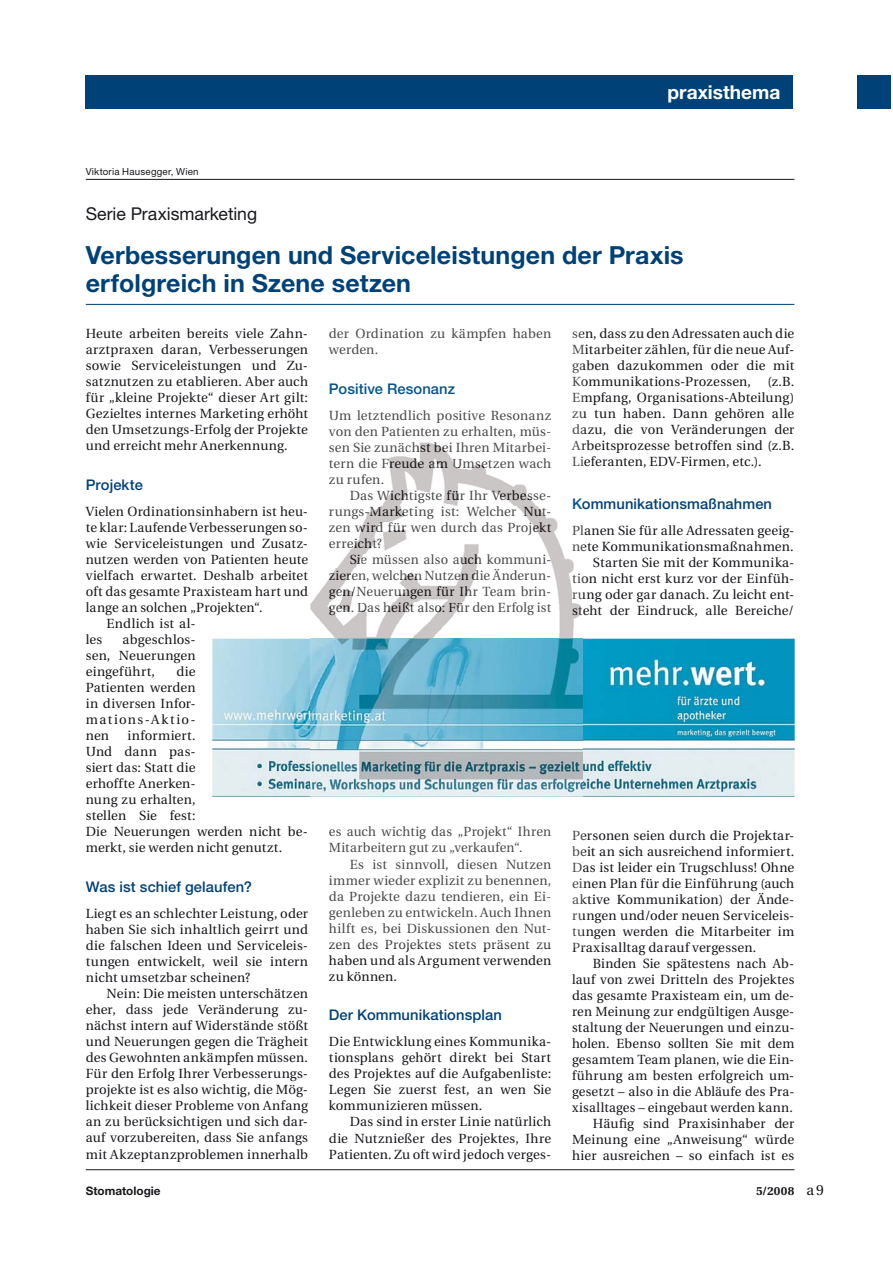
<style>
.page{position:relative;width:893px;height:1263px;background:#fff}
.page>*{position:absolute;margin:0;border:0;box-sizing:border-box;transform-origin:0 0}
.t1{font:700 25.05px/27.9px "Helvetica Neue";letter-spacing:.005em;color:#004178}
.t2{font:700 19.05px "Helvetica Neue";color:#fff}
.t3{font:17.7px "Helvetica Neue";color:#1a171c}
.t4{font:500 14.7px "Helvetica Neue";letter-spacing:.005em;color:#004178}
.t5{font:500 14.7px "Helvetica Neue";letter-spacing:.005em;color:#055388}
.t6{font:14.7px "Utopia";color:#1a171c}
.t7{font:13.2px/16px "Utopia";letter-spacing:.01em;color:#1a171c;text-align:justify}
.t8{font:13.2px/16px "Utopia";letter-spacing:.01em;color:#4b4b4d;text-align:justify}
.t9{font:700 11.7px "Helvetica Neue";color:#1a171c}
.t10{font:700 11.7px "Utopia";color:#1a171c}
.t11{font:9.75px "Helvetica Neue";letter-spacing:.02em;color:#1a171c}
.s1{color:#181417}
.s2{color:#49494c}
.s3{color:#211e21}
.s4{color:#272427}
.s5{color:#2e2c2f}
.s6{color:#1c181b}
.s7{color:#48484a}
.s8{color:#4b4b4d}
.s9{color:#055388}
</style>
<div class="page">
<hr style="left:86px;top:1169px;width:708px;height:1px;background:#1a171c">
<div style="left:857px;top:75px;width:33px;height:33px;background:#004178"></div>
<div style="left:86px;top:75px;width:707px;height:33px;background:#004178"></div>
<hr style="left:86px;top:179px;width:708px;height:1px;background:#1a171c">
<hr style="left:86px;top:304px;width:708px;height:1px;background:#004178">
<img style="left:212px;top:639px;width:583px;height:158px">
<img style="left:310px;top:452px;width:272px;height:345px">
<img style="left:419px;top:442px;width:28px;height:10px">
<img style="left:329px;top:458px;width:222px;height:10px">
<img style="left:329px;top:474px;width:55px;height:10px">
<img style="left:350px;top:490px;width:195px;height:13px">
<img style="left:329px;top:506px;width:217px;height:13px">
<img style="left:329px;top:522px;width:222px;height:13px">
<img style="left:330px;top:538px;width:52px;height:10px">
<img style="left:350px;top:554px;width:196px;height:10px">
<img style="left:329px;top:569px;width:217px;height:13px">
<img style="left:329px;top:586px;width:217px;height:13px">
<img style="left:329px;top:602px;width:222px;height:13px">
<svg style="left:572px;top:452px;width:10px;height:16px"></svg>
<svg style="left:573px;top:498px;width:9px;height:11px"></svg>
<svg style="left:572px;top:525px;width:10px;height:26px"></svg>
<svg style="left:572px;top:573px;width:10px;height:10px"></svg>
<img style="left:572px;top:589px;width:10px;height:14px">
<svg style="left:573px;top:606px;width:9px;height:11px"></svg>
<h2 class="t2" style="left:668px;top:86px;width:114px">praxisthema</h2>
<p class="t11" style="left:86px;top:168px;width:114px">Viktoria Hausegger, Wien</p>
<h3 class="t3" style="left:86px;top:207px;width:173px">Serie Praxismarketing</h3>
<h1 class="t1" style="left:86px;top:243px;width:599px">Verbesserungen und Serviceleistungen der Praxis erfolgreich in Szene setzen</h1>
<p class="t7" style="left:86px;top:327px;width:224px">Heute arbeiten bereits viele Zahn&shy;arztpraxen daran, Verbesserungen sowie Serviceleistungen und Zu&shy;satznutzen zu etablieren. Aber auch für „kleine Projekte“ dieser Art gilt:<br>Gezieltes internes Marketing erhöht den Umsetzungs-Erfolg der Projekte und erreicht mehr Anerkennung.</p>
<p class="t4" style="left:86px;top:479px;width:59px">Projekte</p>
<p class="t7" style="left:86px;top:505px;width:224px">Vielen Ordinationsinhabern ist heu-</p>
<p class="t7" style="left:86px;top:521px;width:224px">te klar: Laufende Verbesserungen so-</p>
<p class="t7" style="left:86px;top:537px;width:224px">wie Serviceleistungen und Zusatz-</p>
<p class="t7" style="left:86px;top:553px;width:224px">nutzen werden von Patienten heute</p>
<p class="t7" style="left:86px;top:569px;width:224px">vielfach erwartet. Deshalb arbeitet</p>
<p class="t7" style="left:86px;top:585px;width:224px">oft das gesamte Praxisteam hart und</p>
<p class="t7" style="left:86px;top:601px;width:178px">lange an solchen „Projekten“.</p>
<p class="t7" style="left:107px;top:617px;width:91px">Endlich ist al-</p>
<p class="t7" style="left:86px;top:633px;width:18px">les</p>
<p class="t8" style="left:329px;top:327px;width:224px">der Ordination zu kämpfen haben werden.</p>
<p class="t5" style="left:329px;top:383px;width:128px">Positive Resonanz</p>
<p class="t8" style="left:329px;top:408px;width:224px">Um letztendlich positive Resonanz von den Patienten zu erhalten, müs&shy;sen Sie zunäch<span class="s1">st b</span>ei Ihren Mitarbei&shy;tern die F<span class="s1">reud</span><span class="s2">e</span> <span class="s1">am U</span>msetzen wach zu rufen.</p>
<p class="t8" style="left:329px;top:489px;width:224px;text-indent:21px">Das Wi<span class="s1">ch</span>tigste <span class="s1">fü</span>r Ihr V<span class="s1">erbe</span>sse&shy;rungs-M<span class="s1">ark</span>eting ist: Welcher <span class="s3">N</span><span class="s1">ut&shy;</span>zen w<span class="s1">ird</span> <span class="s4">f</span>ür wen durch das Proje<span class="s1">kt </span>erreic<span class="s1">ht</span>?</p>
<p class="t8" style="left:329px;top:553px;width:224px;text-indent:21px"><span class="s1">Si</span><span class="s5">e</span> müssen also au<span class="s1">ch</span> kommuni&shy;z<span class="s6">i</span><span class="s1">er</span>en, welchen Nutze<span class="s1">n d</span>ie Änderun&shy;<span class="s1">ge</span>n/Neuerun<span class="s1">gen für Ih</span>r Team brin&shy;ge<span class="s1">n</span><span class="s7">.</span> Das h<span class="s1">eißt</span> also: <span class="s1">Fü</span>r den Erfolg ist</p>
<p class="t7" style="left:572px;top:327px;width:224px"><span class="s8">se</span>n, dass zu den Adressaten auch die</p>
<p class="t7" style="left:572px;top:343px;width:224px"><span class="s8">M</span>itarbeiter zählen, für die neue Auf-</p>
<p class="t7" style="left:572px;top:359px;width:224px"><span class="s8">ga</span>ben dazukommen oder die mit</p>
<p class="t7" style="left:572px;top:375px;width:224px"><span class="s8">Ko</span>mmunikations-Prozessen, (z.B.</p>
<p class="t7" style="left:572px;top:391px;width:224px"><span class="s8">Em</span>pfang, Organisations-Abteilung)</p>
<p class="t7" style="left:594px;top:407px;width:202px">tun haben. Dann gehören alle</p>
<p class="t7" style="left:572px;top:423px;width:224px"><span class="s8">da</span>zu, die von Veränderungen der</p>
<p class="t7" style="left:572px;top:439px;width:224px"><span class="s8">Ar</span>beitsprozesse betroffen sind (z.B.</p>
<p class="t7" style="left:572px;top:455px;width:191px"><span class="s8">Li</span>eferanten, EDV-Firmen, etc.).</p>
<p class="t4" style="left:572px;top:498px;width:201px"><span class="s9">Ko</span>mmunikationsmaßnahmen</p>
<p class="t7" style="left:572px;top:524px;width:224px;text-align:right"><span class="s8">Pl</span>anen Sie für alle Adressaten geeig&shy;<span class="s8">ne</span>te Kommunikationsmaßnahmen.<br>Starten Sie mit der Kommunika&shy;<span class="s8">tio</span>n nicht erst kurz vor der Einfüh&shy;<span class="s8">ru</span>ng oder gar danach. Zu leicht ent&shy;<span class="s1">st</span>eht der Eindruck, alle Bereiche/</p>
<p class="t8" style="left:572px;top:407px;width:16px">zu</p>
<p class="t7" style="left:86px;top:633px;width:111px;text-indent:37px">abgeschlos&shy;sen, Neuerungen eingeführt,</p>
<p class="t7" style="left:86px;top:665px;width:111px;text-indent:91px">die Patienten werden in diversen Infor&shy;mations-Aktio&shy;nen</p>
<p class="t7" style="left:86px;top:729px;width:224px;text-align:left;text-indent:42px">informiert.<br>Und dann pas-<br>siert das: Statt die<br>erhoffte Anerken-<br>nung zu erhalten,<br>stellen Sie fest:<br>Die Neuerungen werden nicht be&shy;merkt, sie werden nicht genutzt.</p>
<p class="t4" style="left:86px;top:881px;width:168px">Was ist schief gelaufen?</p>
<p class="t7" style="left:86px;top:907px;width:224px">Liegt es an schlechter Leistung, oder haben Sie sich inhaltlich geirrt und die falschen Ideen und Serviceleis&shy;tungen entwickelt, weil sie intern nicht umsetzbar scheinen?</p>
<p class="t7" style="left:86px;top:987px;width:224px;text-indent:21px">Nein: Die meisten unterschätzen eher, dass jede Veränderung zu&shy;nächst intern auf Widerstände stößt und Neuerungen gegen die Trägheit des Gewohnten ankämpfen müssen.<br>Für den Erfolg Ihrer Verbesserungs&shy;projekte ist es also wichtig, die Mög&shy;lichkeit dieser Probleme von Anfang an zu berücksichtigen und sich dar&shy;auf vorzubereiten, dass Sie anfangs mit Akzeptanzproblemen innerhalb</p>
<p class="t8" style="left:329px;top:825px;width:224px">es auch wichtig das „Projekt“ Ihren<br>Mitarbeitern gut zu „verkaufen“.</p>
<p class="t8" style="left:329px;top:857px;width:224px;text-indent:21px">Es ist sinnvoll, diesen Nutzen immer wieder explizit zu benennen, da Projekte dazu tendieren, ein Ei&shy;genleben zu entwickeln. Auch Ihnen hilft es, bei Diskussionen den Nut&shy;zen des Projektes stets präsent zu</p>
<p class="t7" style="left:572px;top:828px;width:224px"><span class="s8">Pe</span>rsonen seien durch die Projektar&shy;<span class="s8">be</span>it an sich ausreichend informiert.<br><span class="s8">D</span>as ist leider ein Trugschluss! Ohne <span class="s8">ei</span>nen Plan für die Einführung (auch <span class="s8">ak</span>tive Kommunikation) der Ände&shy;<span class="s8">ru</span>ngen und/oder neuen Serviceleis&shy;<span class="s8">tu</span>ngen werden die Mitarbeiter im <span class="s8">Pr</span>axisalltag darauf vergessen.</p>
<p class="t7" style="left:572px;top:957px;width:224px;text-align:right">Binden Sie spätestens nach Ab&shy;lauf von zwei Dritteln des Projektes das gesamte Praxisteam ein, um de&shy;ren Meinung zur endgültigen Ausge&shy;staltung der Neuerungen und einzu&shy;holen. Ebenso sollten Sie mit dem gesamtem Team planen, wie die Ein&shy;führung am besten erfolgreich um&shy;gesetzt – also in die Abläufe des Pra&shy;xisalltages – eingebaut werden kann.<br>Häufig sind Praxisinhaber der Meinung eine „Anweisung“ würde hier ausreichen – so einfach ist es</p>
<p class="t7" style="left:329px;top:953px;width:224px">haben und als Argument verwenden zu können.</p>
<p class="t4" style="left:329px;top:1010px;width:174px">Der Kommunikationsplan</p>
<p class="t7" style="left:329px;top:1035px;width:224px">Die Entwicklung eines Kommunika&shy;tionsplans gehört direkt bei Start des Projektes auf die Aufgabenliste:<br>Legen Sie zuerst fest, an wen Sie kommunizieren müssen.</p>
<p class="t7" style="left:329px;top:1115px;width:224px;text-indent:21px">Das sind in erster Linie natürlich die Nutznießer des Projektes, Ihre Patienten. Zu oft wird jedoch verges-</p>
<p class="t9" style="left:86px;top:1186px;width:76px">Stomatologie</p>
<p class="t10" style="left:756px;top:1186px;width:40px">5/2008</p>
<p class="t6" style="left:806px;top:1184px;width:19px">a 9</p>
</div>
